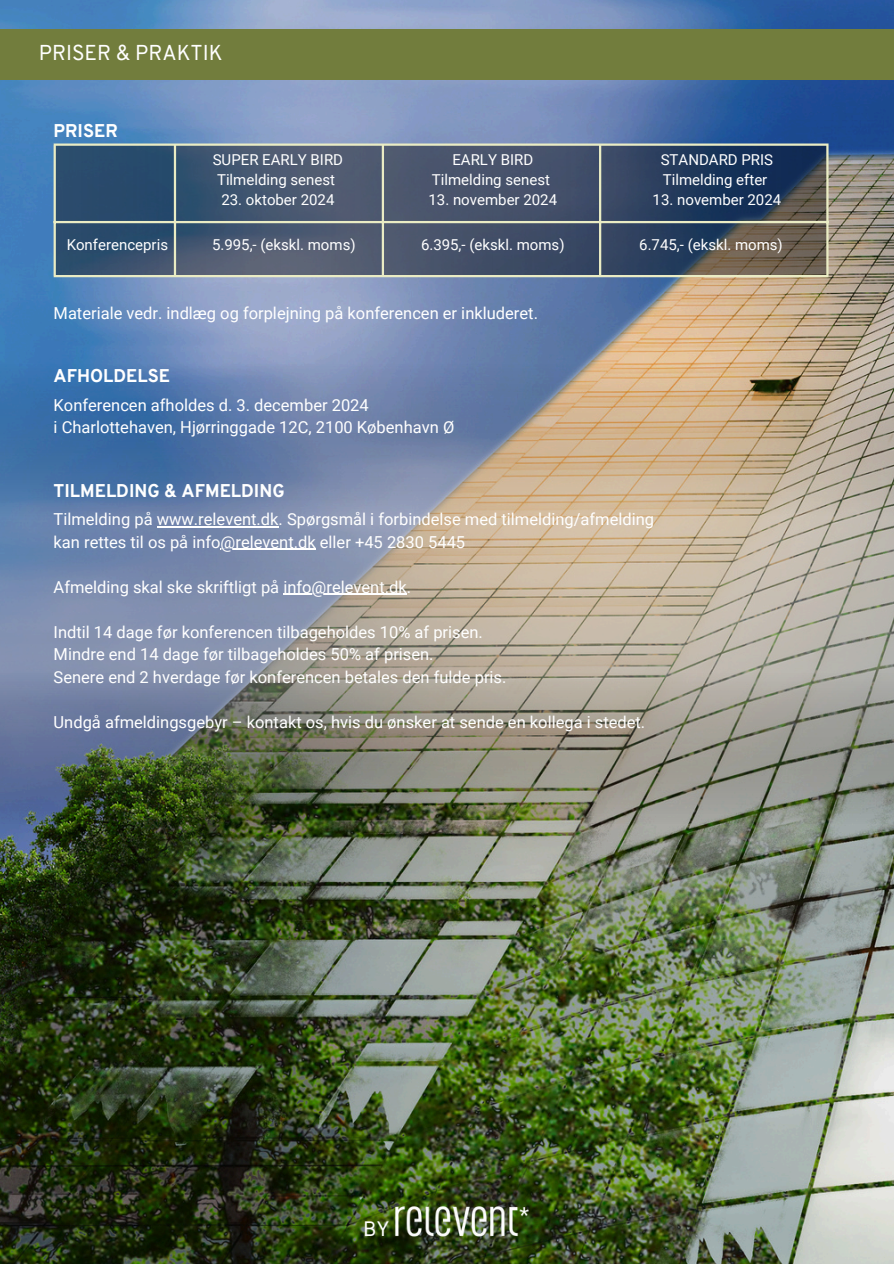
<style>
.page{position:relative;width:894px;height:1264px;background:#fff}
.page>*{position:absolute;margin:0;border:0;box-sizing:border-box;transform-origin:0 0}
.t1{font:21px "Overpass";color:#fff}
.t2{font:20.4px "Overpass";color:#fff}
.t3{font:800 18px "Overpass";color:#fff}
.t4{font:16.5px/22.5px "Roboto";color:#fff}
.t5{font:15px/20.2px "Roboto";color:#fff}
</style>
<div class="page">
<img style="left:0;top:0;width:893px;height:1263px">
<img style="left:0;top:361px;width:893px;height:462px">
<img style="left:391px;top:1204px;width:139px;height:34px">
<hr style="left:157px;top:526px;width:121px;height:1px;background:#fff">
<hr style="left:220px;top:549px;width:96px;height:1px;background:#fff">
<hr style="left:283px;top:594px;width:123px;height:1px;background:#fff">
<div style="left:0;top:29px;width:893px;height:51px;background:#727d3d"></div>
<div style="left:54px;top:144px;width:121px;height:78px;background:#284a6c"></div>
<div style="left:175px;top:144px;width:208px;height:78px;background:linear-gradient(to right,#34516f,#595e72)"></div>
<div style="left:382px;top:144px;width:218px;height:78px;background:#48536c"></div>
<svg style="left:601px;top:146px;width:225px;height:75px;background:#283c59"></svg>
<svg style="left:56px;top:223px;width:118px;height:52px;background:#304e6c"></svg>
<svg style="left:176px;top:223px;width:205px;height:52px;background:#505c72"></svg>
<div style="left:382px;top:222px;width:218px;height:54px;background:linear-gradient(to right,#505a6f,#334360)"></div>
<svg style="left:601px;top:223px;width:225px;height:52px;background:#4c4f56"></svg>
<hr style="left:54px;top:146px;width:2px;height:129px;background:#eaecc4">
<hr style="left:174px;top:146px;width:2px;height:129px;background:#eaecc4">
<hr style="left:381px;top:146px;width:3px;height:129px;background:#eaecc4">
<hr style="left:599px;top:146px;width:2px;height:129px;background:#eaecc4">
<hr style="left:826px;top:146px;width:2px;height:129px;background:#eaecc4">
<hr style="left:54px;top:143px;width:774px;height:3px;background:#eaecc4">
<hr style="left:54px;top:221px;width:774px;height:2px;background:#eaecc4">
<hr style="left:54px;top:275px;width:774px;height:2px;background:#eaecc4">
<p class="t1" style="left:39px;top:38px;width:185px">PRISER &amp; PRAKTIK</p>
<p class="t3" style="left:54px;top:118px;width:66px">PRISER</p>
<p class="t5" style="left:67px;top:234px;width:103px">Konferencepris</p>
<p class="t5" style="left:213px;top:149px;width:132px">SUPER EARLY BIRD<br>Tilmelding senest</p>
<p class="t5" style="left:221px;top:189px;width:114px">23. oktober 2024</p>
<p class="t5" style="left:212px;top:234px;width:145px">5.995,- (ekskl. moms)</p>
<p class="t5" style="left:421px;top:234px;width:145px">6.395,- (ekskl. moms)</p>
<p class="t5" style="left:639px;top:234px;width:145px">6.745,- (ekskl. moms)</p>
<p class="t5" style="left:660px;top:149px;width:114px">STANDARD PRIS<br>Tilmelding efter</p>
<p class="t5" style="left:652px;top:189px;width:130px">13. november 2024</p>
<p class="t5" style="left:432px;top:149px;width:119px;text-align:center">EARLY BIRD<br>Tilmelding senest</p>
<p class="t5" style="left:428px;top:189px;width:130px">13. november 2024</p>
<p class="t4" style="left:54px;top:302px;width:486px">Materiale vedr. indlæg og forplejning på konferencen er inkluderet.</p>
<p class="t3" style="left:54px;top:363px;width:118px">AFHOLDELSE</p>
<p class="t4" style="left:54px;top:393px;width:402px">Konferencen afholdes d. 3. december 2024<br>i Charlottehaven, Hjørringgade 12C, 2100 København Ø</p>
<p class="t3" style="left:54px;top:478px;width:232px">TILMELDING &amp; AFMELDING</p>
<p class="t4" style="left:54px;top:507px;width:602px">Tilmelding på www.relevent.dk. Spørgsmål i forbindelse med tilmelding/afmelding kan rettes til os på info@relevent.dk eller +45 2830 5445</p>
<p class="t4" style="left:54px;top:575px;width:359px">Afmelding skal ske skriftligt på info@relevent.dk.</p>
<p class="t4" style="left:54px;top:620px;width:454px">Indtil 14 dage før konferencen tilbageholdes 10% af prisen.<br>Mindre end 14 dage før tilbageholdes 50% af prisen.<br>Senere end 2 hverdage før konferencen betales den fulde pris.</p>
<p class="t4" style="left:54px;top:710px;width:593px">Undgå afmeldingsgebyr – kontakt os, hvis du ønsker at sende en kollega i stedet.</p>
<p class="t2" style="left:363px;top:1213px;width:28px">BY</p>
</div>
